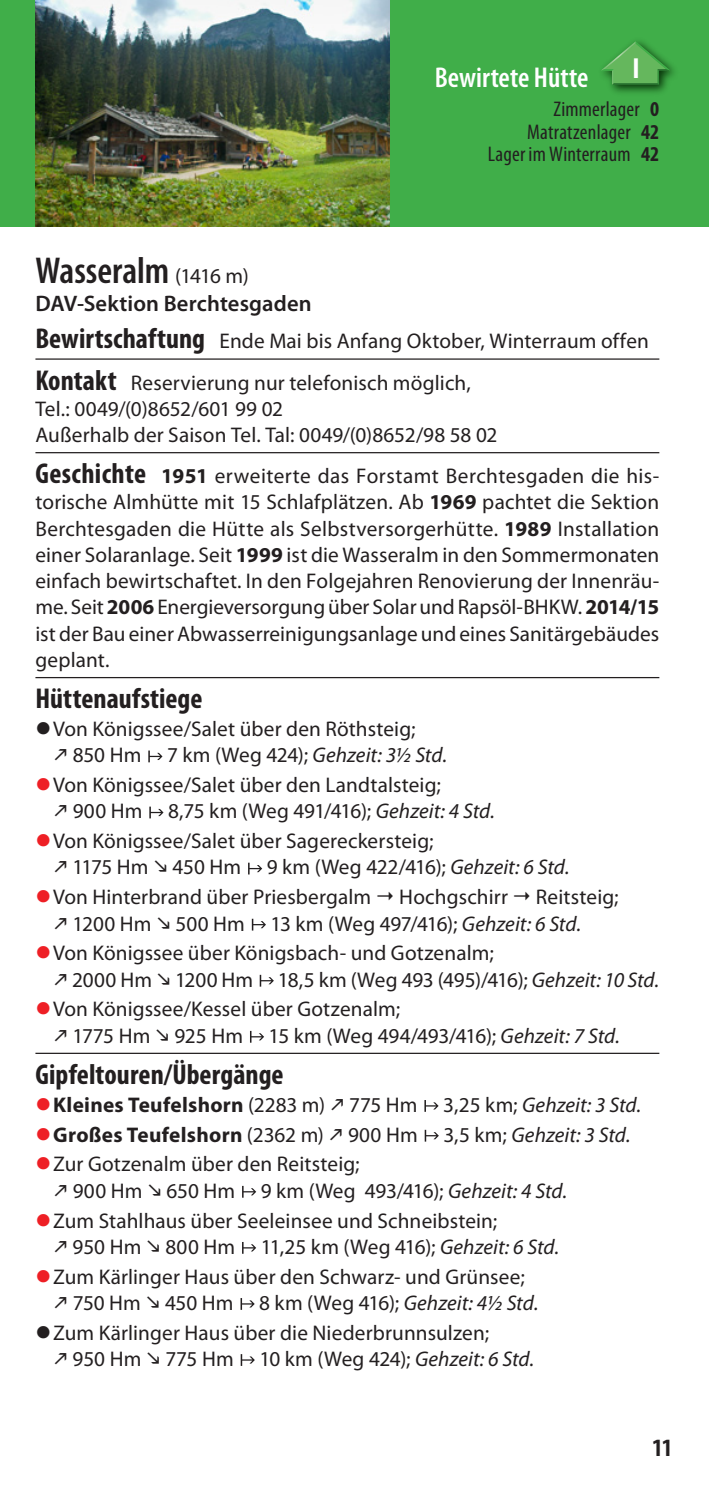
<style>
.page{position:relative;width:709px;height:1489px;background:#fff}
.page>*{position:absolute;margin:0;border:0;box-sizing:border-box;transform-origin:0 0}
.t1{font:600 condensed 37.5px "Myriad Pro";color:#231f20}
.t2{font:700 condensed 29px "Myriad Pro";color:#fff}
.t3{font:700 condensed 28.75px "Myriad Pro";color:#231f20}
.t4{font:600 condensed 28.75px "Myriad Pro";color:#fff}
.t5{font:700 condensed 25px "Myriad Pro";color:#231f20}
.t6{font:600 22.5px "Myriad Pro";letter-spacing:.005em;color:#231f20}
.t7{font:21.25px/26.2px "Myriad Pro";letter-spacing:.005em;color:#231f20}
.t8{font:condensed 21.25px/22.5px "Myriad Pro";letter-spacing:.01em;color:#231f20;text-align:right}
.s1{font-weight:700}
.s2{font-weight:400;font-stretch:normal;font-size:21.25px}
.s3{font-weight:700;font-stretch:condensed;font-size:28.75px}
.s4{font-style:italic}
</style>
<div class="page">
<div style="left:0;top:0;width:709px;height:227px;background:#40ae49"></div>
<img style="left:35px;top:0;width:355px;height:227px">
<hr style="left:35px;top:358px;width:624px;height:2px;background:#231f20">
<hr style="left:35px;top:452px;width:624px;height:1px;background:#231f20">
<hr style="left:35px;top:677px;width:624px;height:1px;background:#231f20">
<hr style="left:35px;top:1052px;width:624px;height:1px;background:#231f20">
<svg style="left:148px;top:750px;width:14px;height:12px"></svg>
<svg style="left:149px;top:806px;width:14px;height:12px"></svg>
<svg style="left:248px;top:862px;width:14px;height:12px"></svg>
<svg style="left:252px;top:918px;width:14px;height:12px"></svg>
<svg style="left:260px;top:974px;width:14px;height:12px"></svg>
<svg style="left:250px;top:1030px;width:14px;height:12px"></svg>
<svg style="left:424px;top:1100px;width:14px;height:11px"></svg>
<svg style="left:424px;top:1129px;width:15px;height:12px"></svg>
<svg style="left:242px;top:1185px;width:14px;height:12px"></svg>
<svg style="left:242px;top:1242px;width:14px;height:11px"></svg>
<svg style="left:240px;top:1298px;width:15px;height:11px"></svg>
<svg style="left:241px;top:1354px;width:14px;height:11px"></svg>
<img style="left:610px;top:64px;width:65px;height:29px">
<svg style="left:602px;top:41px;width:68px;height:44px"></svg>
<h2 class="t2" style="left:632px;top:50px;width:9px">I</h2>
<h3 class="t4" style="left:435px;top:59px;width:155px">Bewirtete Hütte</h3>
<p class="t8" style="left:488px;top:98px;width:173px">Zimmerlager <span class="s1">0<br></span>Matratzenlager <span class="s1">42<br></span>Lager im Winterraum <span class="s1">42</span></p>
<h1 class="t1" style="left:35px;top:248px;width:215px">Wasseralm <span class="s2">(1416 m)</span></h1>
<p class="t6" style="left:35px;top:289px;width:278px">DAV-Sektion Berchtesgaden</p>
<p class="t7" style="left:35px;top:320px;width:615px;line-height:41px"><span class="s3">Bewirtschaftung</span> Ende Mai bis Anfang Oktober, Winterraum offen<br><span class="s3">Kontakt</span> Reservierung nur telefonisch möglich,</p>
<p class="t7" style="left:35px;top:395px;width:463px">Tel.: 0049/(0)8652/601 99 02<br>Außerhalb der Saison Tel. Tal: 0049/(0)8652/98 58 02</p>
<p class="t7" style="left:35px;top:462px;width:625px;text-align:justify"><span class="s3">Geschichte</span> <span class="s1">1951</span> erweiterte das Forstamt Berchtesgaden die his&shy;torische Almhütte mit 15 Schlafplätzen. Ab <span class="s1">1969</span> pachtet die Sektion Berchtesgaden die Hütte als Selbstversorgerhütte. <span class="s1">1989</span> Installation einer Solaranlage. Seit <span class="s1">1999</span> ist die Wasseralm in den Sommermonaten einfach bewirtschaftet. In den Folgejahren Renovierung der Innenräu&shy;me. Seit <span class="s1">2006</span> Energieversorgung über Solar und Rapsöl-BHKW. <span class="s1">2014/15 </span>ist der Bau einer Abwasserreinigungsanlage und eines Sanitärgebäudes geplant.</p>
<h3 class="t3" style="left:35px;top:680px;width:169px">Hüttenaufstiege</h3>
<p class="t7" style="left:73px;top:715px;width:376px;text-indent:-19px">Von Königssee/Salet über den Röthsteig;<br>850 Hm 7 km (Weg 424); <span class="s4">Gehzeit: 3½ Std.</span></p>
<p class="t7" style="left:73px;top:771px;width:424px;text-indent:-19px">Von Königssee/Salet über den Landtalsteig;<br>900 Hm 8,75 km (Weg 491/416); <span class="s4">Gehzeit: 4 Std.</span></p>
<p class="t7" style="left:73px;top:827px;width:498px;text-indent:-19px">Von Königssee/Salet über Sagereckersteig;<br>1175 Hm 450 Hm 9 km (Weg 422/416); <span class="s4">Gehzeit: 6 Std.</span></p>
<p class="t7" style="left:53px;top:883px;width:319px">Von Hinterbrand über Priesbergalm</p>
<p class="t7" style="left:399px;top:883px;width:110px">Hochgschirr</p>
<p class="t7" style="left:73px;top:883px;width:547px;text-indent:463px">Reitsteig;<br>1200 Hm 500 Hm 13 km (Weg 497/416); <span class="s4">Gehzeit: 6 Std.</span></p>
<p class="t7" style="left:72px;top:939px;width:588px;text-indent:-19px">Von Königssee über Königsbach- und Gotzenalm;<br>2000 Hm 1200 Hm 18,5 km (Weg 493 (495)/416); <span class="s4">Gehzeit: 10 Std.</span></p>
<p class="t7" style="left:73px;top:995px;width:548px;text-indent:-19px">Von Königssee/Kessel über Gotzenalm;<br>1775 Hm 925 Hm 15 km (Weg 494/493/416); <span class="s4">Gehzeit: 7 Std.</span></p>
<h3 class="t3" style="left:35px;top:1056px;width:250px">Gipfeltouren/Übergänge</h3>
<p class="t7" style="left:53px;top:1089px;width:589px;line-height:29.8px"><span class="s1">Kleines Teufelshorn</span> (2283 m) 775 Hm 3,25 km; <span class="s4">Gehzeit: 3 Std.<br></span><span class="s1">Großes Teufelshorn</span> (2362 m) 900 Hm 3,5 km; <span class="s4">Gehzeit: 3 Std.<br></span>Zur Gotzenalm über den Reitsteig;</p>
<p class="t7" style="left:53px;top:1175px;width:515px;line-height:29.8px;text-indent:19px">900 Hm 650 Hm 9 km (Weg 493/416); <span class="s4">Gehzeit: 4 Std.<br></span>Zum Stahlhaus über Seeleinsee und Schneibstein;</p>
<p class="t7" style="left:53px;top:1231px;width:507px;line-height:29.8px;text-indent:19px">950 Hm 800 Hm 11,25 km (Weg 416); <span class="s4">Gehzeit: 6 Std.<br></span>Zum Kärlinger Haus über den Schwarz- und Grünsee;</p>
<p class="t7" style="left:53px;top:1287px;width:487px;line-height:29.8px;text-indent:19px">750 Hm 450 Hm 8 km (Weg 416); <span class="s4">Gehzeit: 4½ Std.<br></span>Zum Kärlinger Haus über die Niederbrunnsulzen;</p>
<p class="t7" style="left:73px;top:1345px;width:463px">950 Hm 775 Hm 10 km (Weg 424); <span class="s4">Gehzeit: 6 Std.</span></p>
<p class="t5" style="left:652px;top:1431px;width:22px">11</p>
</div>
